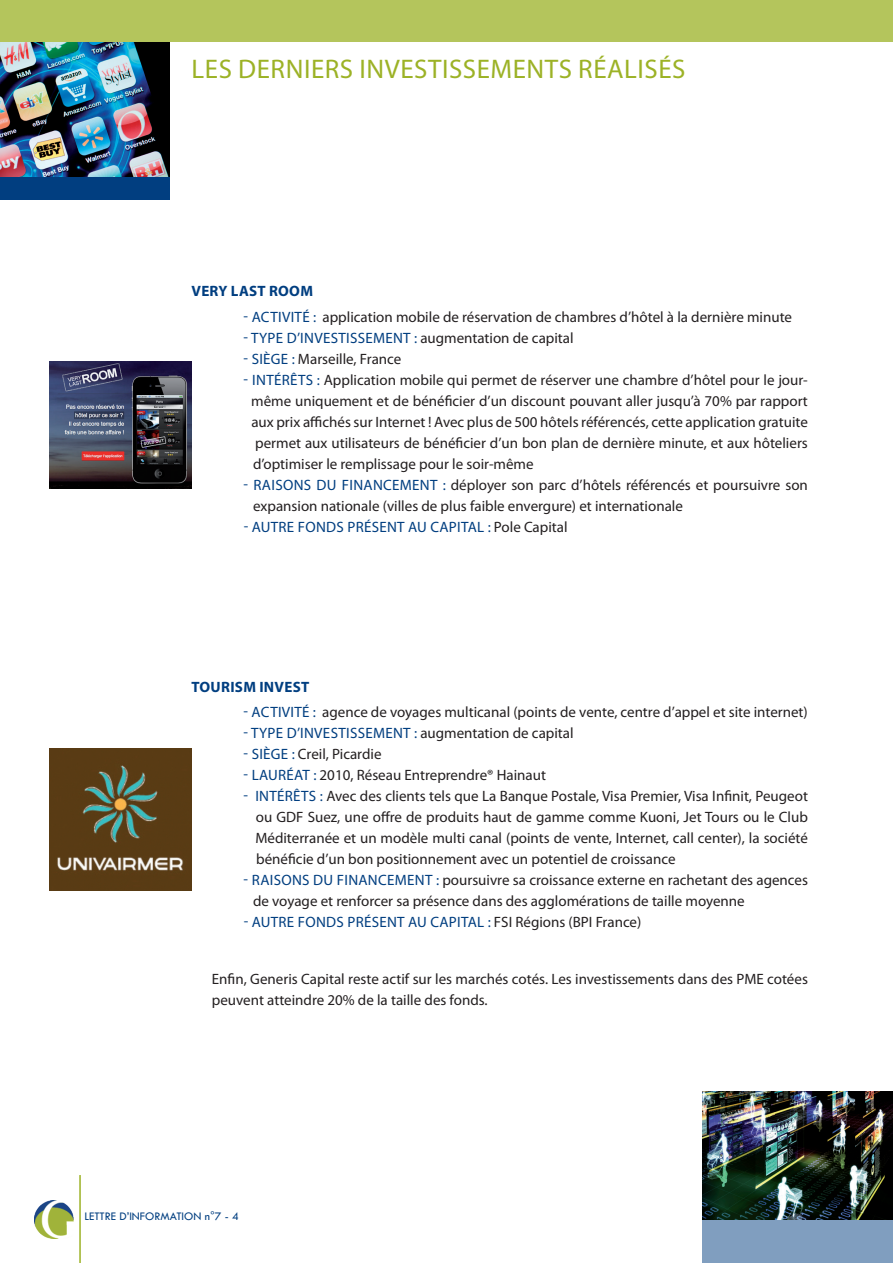
<style>
.page{position:relative;width:893px;height:1263px;background:#fff}
.page>*{position:absolute;margin:0;border:0;box-sizing:border-box;transform-origin:0 0}
.t1{font:27px "Myriad Pro";color:#9cb226}
.t2{font:15px/21px "Myriad Pro";color:#231f20}
.t3{font:15px "Myriad Pro";letter-spacing:.02em;color:#013e80}
.t4{font:700 15px "Myriad Pro";letter-spacing:.02em;color:#013e80}
.t5{font:12px "Tw Cen";color:#013e80}
.s1{color:#013e80}
</style>
<div class="page">
<div style="left:0;top:0;width:893px;height:42px;background:#b4c55c"></div>
<div style="left:702px;top:1219px;width:191px;height:44px;background:#809ebf"></div>
<img style="left:702px;top:1092px;width:191px;height:127px">
<img style="left:0;top:42px;width:169px;height:136px">
<div style="left:0;top:178px;width:169px;height:22px;background:#013e80"></div>
<img style="left:34px;top:1200px;width:40px;height:39px">
<hr style="left:79px;top:1175px;width:2px;height:88px;background:#9cb226">
<img style="left:49px;top:362px;width:142px;height:127px">
<img style="left:49px;top:749px;width:142px;height:142px">
<h1 class="t1" style="left:192px;top:52px;width:62px">Les derniers</h1>
<h1 class="t1" style="left:359px;top:52px;width:15px">investissements</h1>
<h1 class="t1" style="left:578px;top:52px;width:14px">réalisés</h1>
<p class="t4" style="left:191px;top:281px;width:58px">VERY LAST</p>
<p class="t4" style="left:269px;top:281px;width:44px">ROOM</p>
<p class="t3" style="left:244px;top:308px;width:26px">- Activité</p>
<p class="t2" style="left:313px;top:306px;width:480px"><span class="s1">:</span> application mobile de réservation de chambres d’hôtel à la dernière minute</p>
<p class="t3" style="left:244px;top:329px;width:66px">- Type d’investissement</p>
<p class="t2" style="left:414px;top:327px;width:161px"><span class="s1">:</span> augmentation de capital</p>
<p class="t2" style="left:244px;top:348px;width:159px"><span class="s1">- Si ège :</span> Marseille, France</p>
<p class="t3" style="left:244px;top:371px;width:22px">- Intér</p>
<p class="t2" style="left:251px;top:369px;width:558px;text-align:justify;text-indent:39px"><span class="s1">êts :</span> Application mobile qui permet de réserver une chambre d’hôtel pour le jour&shy;même uniquement et de bénéficier d’un discount pouvant aller jusqu’à 70% par rapport aux prix affichés sur Internet ! Avec plus de 500 hôtels référencés, cette application gratuite permet aux utilisateurs de bénéficier d’un bon plan de dernière minute, et aux hôteliers d’optimiser le remplissage pour le soir-même</p>
<p class="t3" style="left:244px;top:476px;width:28px">- Raisons</p>
<p class="t3" style="left:317px;top:476px;width:35px">du financement</p>
<p class="t2" style="left:253px;top:474px;width:556px;text-indent:190px"><span class="s1">:</span> déployer son parc d’hôtels référencés et poursuivre son expansion nationale (villes de plus faible envergure) et internationale</p>
<p class="t3" style="left:244px;top:518px;width:27px">- Autre</p>
<p class="t3" style="left:298px;top:518px;width:10px">fonds</p>
<p class="t3" style="left:347px;top:518px;width:10px">présent</p>
<p class="t3" style="left:408px;top:518px;width:31px">au capital</p>
<p class="t2" style="left:488px;top:516px;width:81px"><span class="s1">:</span> Pole Capital</p>
<p class="t4" style="left:191px;top:677px;width:39px">TOURISM</p>
<p class="t4" style="left:259px;top:677px;width:25px">INVEST</p>
<p class="t3" style="left:244px;top:703px;width:26px">- Activité</p>
<p class="t2" style="left:313px;top:701px;width:496px"><span class="s1">:</span> agence de voyages multicanal (points de vente, centre d’appel et site internet)</p>
<p class="t3" style="left:244px;top:724px;width:66px">- Type d’investissement</p>
<p class="t2" style="left:414px;top:722px;width:161px"><span class="s1">:</span> augmentation de capital</p>
<p class="t2" style="left:244px;top:743px;width:139px"><span class="s1">- Si ège :</span> Creil, Picardie</p>
<p class="t3" style="left:244px;top:766px;width:25px">- Lauréat</p>
<p class="t2" style="left:313px;top:764px;width:234px"><span class="s1">:</span> 2010, Réseau Entreprendre® Hainaut</p>
<p class="t3" style="left:244px;top:787px;width:25px">- Intér</p>
<p class="t2" style="left:255px;top:785px;width:554px;text-align:justify;text-indent:38px"><span class="s1">êts :</span> Avec des clients tels que La Banque Postale, Visa Premier, Visa Infinit, Peugeot ou GDF Suez, une offre de produits haut de gamme comme Kuoni, Jet Tours ou le Club Méditerranée et un modèle multi canal (points de vente, Internet, call center), la société bénéficie d’un bon positionnement avec un potentiel de croissance</p>
<p class="t3" style="left:244px;top:871px;width:26px">- Raisons</p>
<p class="t3" style="left:313px;top:871px;width:34px">du financement</p>
<p class="t2" style="left:253px;top:869px;width:556px;text-indent:183px"><span class="s1">:</span> poursuivre sa croissance externe en rachetant des agences de voyage et renforcer sa présence dans des agglomérations de taille moyenne</p>
<p class="t3" style="left:244px;top:913px;width:27px">- Autre</p>
<p class="t3" style="left:298px;top:913px;width:10px">fonds</p>
<p class="t3" style="left:347px;top:913px;width:10px">présent</p>
<p class="t3" style="left:408px;top:913px;width:31px">au capital</p>
<p class="t2" style="left:488px;top:911px;width:155px"><span class="s1">:</span> FSI Régions (BPI France)</p>
<p class="t2" style="left:212px;top:969px;width:597px">Enfin, Generis Capital reste actif sur les marchés cotés. Les investissements dans des PME cotées peuvent atteindre 20% de la taille des fonds.</p>
<p class="t5" style="left:84px;top:1208px;width:156px">LETTRE D’INFORMATION n°7 - 4</p>
</div>
